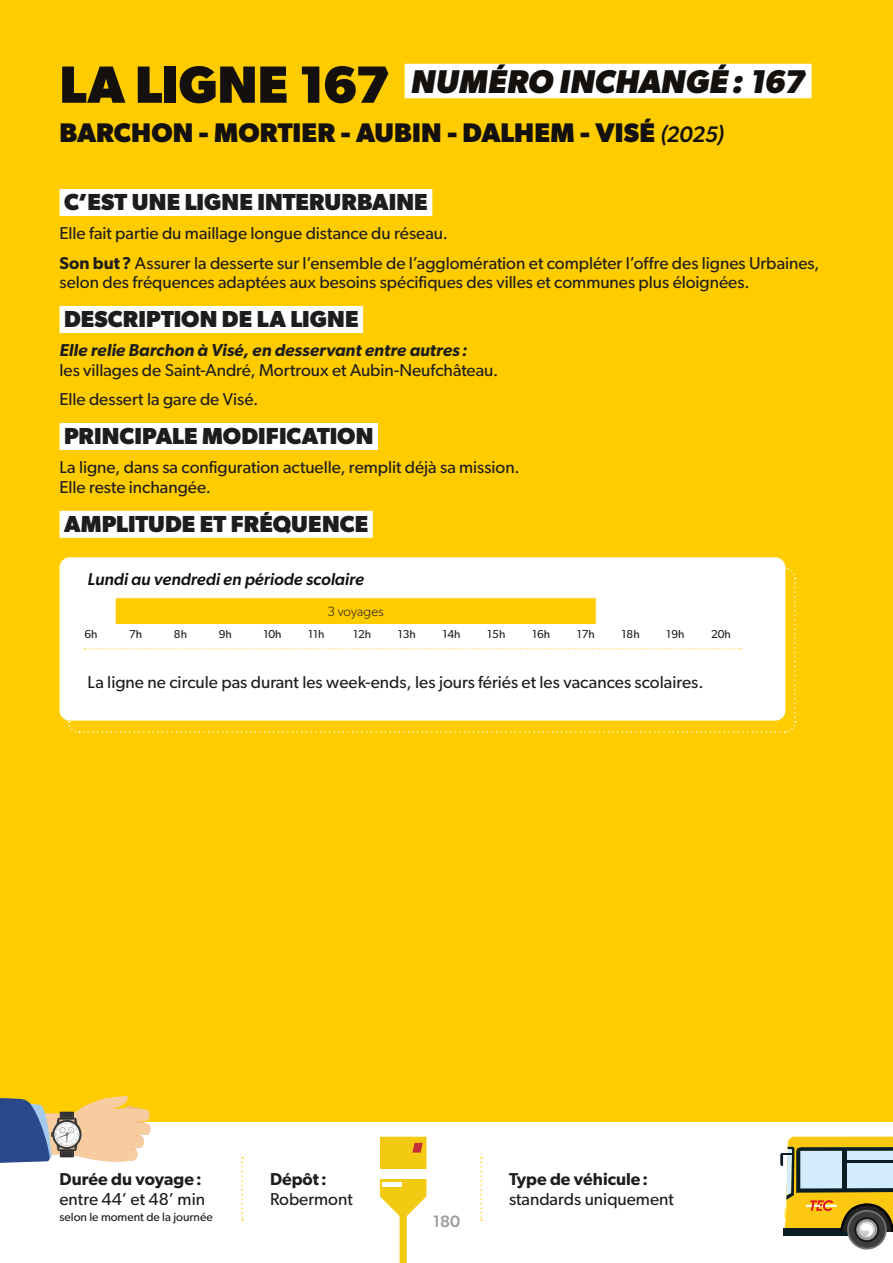
<style>
.page{position:relative;width:893px;height:1263px;background:#fff}
.page>*{position:absolute;margin:0;border:0;box-sizing:border-box;transform-origin:0 0}
.t1{font:700 52.5px "Gibson";color:#13100d}
.t2{font:italic 700 33px "Gibson";letter-spacing:.005em;color:#13100d}
.t3{font:700 27px "Gibson";letter-spacing:.005em;color:#13100d}
.t4{font:700 23.25px "Gibson";letter-spacing:.005em;color:#1d1d1b}
.t5{font:17.25px/29.2px "Gibson";color:#1d1d1b}
.t6{font:italic 600 17.25px "Gibson";color:#1d1d1b}
.t7{font:600 17.25px "Gibson";color:#1d1d1b}
.t8{font:italic 500 17.25px "Gibson";color:#13100d}
.t9{font:500 16.5px "Gibson";color:#9d9d9c}
.t10{font:300 13.5px "Gibson";letter-spacing:.01em;color:#1d1d1b}
.t11{font:12px "Gibson";color:#1d1d1b}
.t12{font:11.55px "Gibson";color:#1d1d1b}
.s1{font-weight:500;font-style:italic;font-size:22.5px}
.s2{font-weight:600}
</style>
<div class="page">
<div style="left:0;top:0;width:893px;height:1121px;background:#fc0"></div>
<div style="left:847px;top:1210px;width:40px;height:39px;background:#737373;border-radius:50%"></div>
<div style="left:849px;top:1212px;width:36px;height:36px;background:#3d3d3d;border-radius:50%"></div>
<svg style="left:854px;top:1217px;width:25px;height:25px"></svg>
<div style="left:856px;top:1219px;width:21px;height:21px;background:#a2a0a0;border-radius:50%"></div>
<svg style="left:780px;top:1136px;width:113px;height:102px;background:#b3aa72"></svg>
<svg style="left:0;top:1096px;width:152px;height:67px"></svg>
<svg style="left:380px;top:1137px;width:46px;height:126px"></svg>
<div style="left:380px;top:1169px;width:46px;height:10px;background:#fff"></div>
<hr style="left:383px;top:1183px;width:19px;height:4px;background:#fff">
<svg style="left:480px;top:1157px;width:2px;height:64px"></svg>
<svg style="left:241px;top:1157px;width:2px;height:64px"></svg>
<div style="left:405px;top:64px;width:406px;height:34px;background:#fff"></div>
<div style="left:60px;top:189px;width:372px;height:27px;background:#fff"></div>
<div style="left:60px;top:306px;width:303px;height:27px;background:#fff"></div>
<div style="left:60px;top:423px;width:318px;height:27px;background:#fff"></div>
<div style="left:60px;top:511px;width:313px;height:27px;background:#fff"></div>
<div style="left:60px;top:557px;width:725px;height:164px;background:#fff;border-radius:10px"></div>
<svg style="left:67px;top:566px;width:729px;height:167px"></svg>
<h2 class="t2" style="left:411px;top:62px;width:396px">NUMÉRO INCHANGÉ: 167</h2>
<h1 class="t1" style="left:60px;top:53px;width:332px">LA LIGNE 167</h1>
<h3 class="t3" style="left:60px;top:116px;width:666px">BARCHON - MORTIER - AUBIN - DALHEM - VISÉ <span class="s1">(2025)</span></h3>
<h3 class="t4" style="left:64px;top:188px;width:365px">C’EST UNE LIGNE INTERURBAINE</h3>
<p class="t5" style="left:60px;top:218px;width:761px">Elle fait partie du maillage longue distance du réseau.<br><span class="s2">Son but?</span> Assurer la desserte sur l’ensemble de l’agglomération et compléter l’offre des lignes Urbaines,</p>
<p class="t5" style="left:60px;top:267px;width:691px">selon des fréquences adaptées aux besoins spécifiques des villes et communes plus éloignées.</p>
<h3 class="t4" style="left:64px;top:305px;width:296px">DESCRIPTION DE LA LIGNE</h3>
<p class="t6" style="left:60px;top:340px;width:409px">Elle relie Barchon à Visé, en desservant entre autres :</p>
<p class="t5" style="left:60px;top:355px;width:440px">les villages de Saint-André, Mortroux et Aubin-Neufchâteau.<br>Elle dessert la gare de Visé.</p>
<h3 class="t4" style="left:64px;top:422px;width:311px">PRINCIPALE MODIFICATION</h3>
<p class="t5" style="left:60px;top:457px;width:462px;line-height:19.5px">La ligne, dans sa configuration actuelle, remplit déjà sa mission.<br>Elle reste inchangée.</p>
<h3 class="t4" style="left:64px;top:510px;width:306px">AMPLITUDE ET FRÉQUENCE</h3>
<p class="t8" style="left:88px;top:569px;width:278px">Lundi au vendredi en période scolaire</p>
<p class="t10" style="left:327px;top:603px;width:58px">3 voyages</p>
<p class="t12" style="left:84px;top:627px;width:15px">6h</p>
<p class="t12" style="left:129px;top:627px;width:15px">7h</p>
<p class="t12" style="left:174px;top:627px;width:15px">8h</p>
<p class="t12" style="left:219px;top:627px;width:15px">9h</p>
<p class="t12" style="left:263px;top:627px;width:20px">10h</p>
<p class="t12" style="left:308px;top:627px;width:18px">11h</p>
<p class="t12" style="left:353px;top:627px;width:20px">12h</p>
<p class="t12" style="left:398px;top:627px;width:20px">13h</p>
<p class="t12" style="left:442px;top:627px;width:20px">14h</p>
<p class="t12" style="left:487px;top:627px;width:20px">15h</p>
<p class="t12" style="left:532px;top:627px;width:20px">16h</p>
<p class="t12" style="left:577px;top:627px;width:20px">17h</p>
<p class="t12" style="left:622px;top:627px;width:20px">18h</p>
<p class="t12" style="left:666px;top:627px;width:20px">19h</p>
<p class="t12" style="left:711px;top:627px;width:21px">20h</p>
<p class="t5" style="left:88px;top:667px;width:617px">La ligne ne circule pas durant les week-ends, les jours fériés et les vacances scolaires.</p>
<p class="t7" style="left:60px;top:1169px;width:144px">Durée du voyage:</p>
<p class="t5" style="left:60px;top:1184px;width:147px">entre 44’ et 48’ min</p>
<p class="t11" style="left:60px;top:1210px;width:155px">selon le moment de la journée</p>
<p class="t7" style="left:270px;top:1169px;width:58px">Dépôt:</p>
<p class="t5" style="left:270px;top:1184px;width:84px">Robermont</p>
<p class="t9" style="left:433px;top:1212px;width:29px">180</p>
<p class="t7" style="left:509px;top:1169px;width:141px">Type de véhicule:</p>
<p class="t5" style="left:509px;top:1184px;width:166px">standards uniquement</p>
</div>
